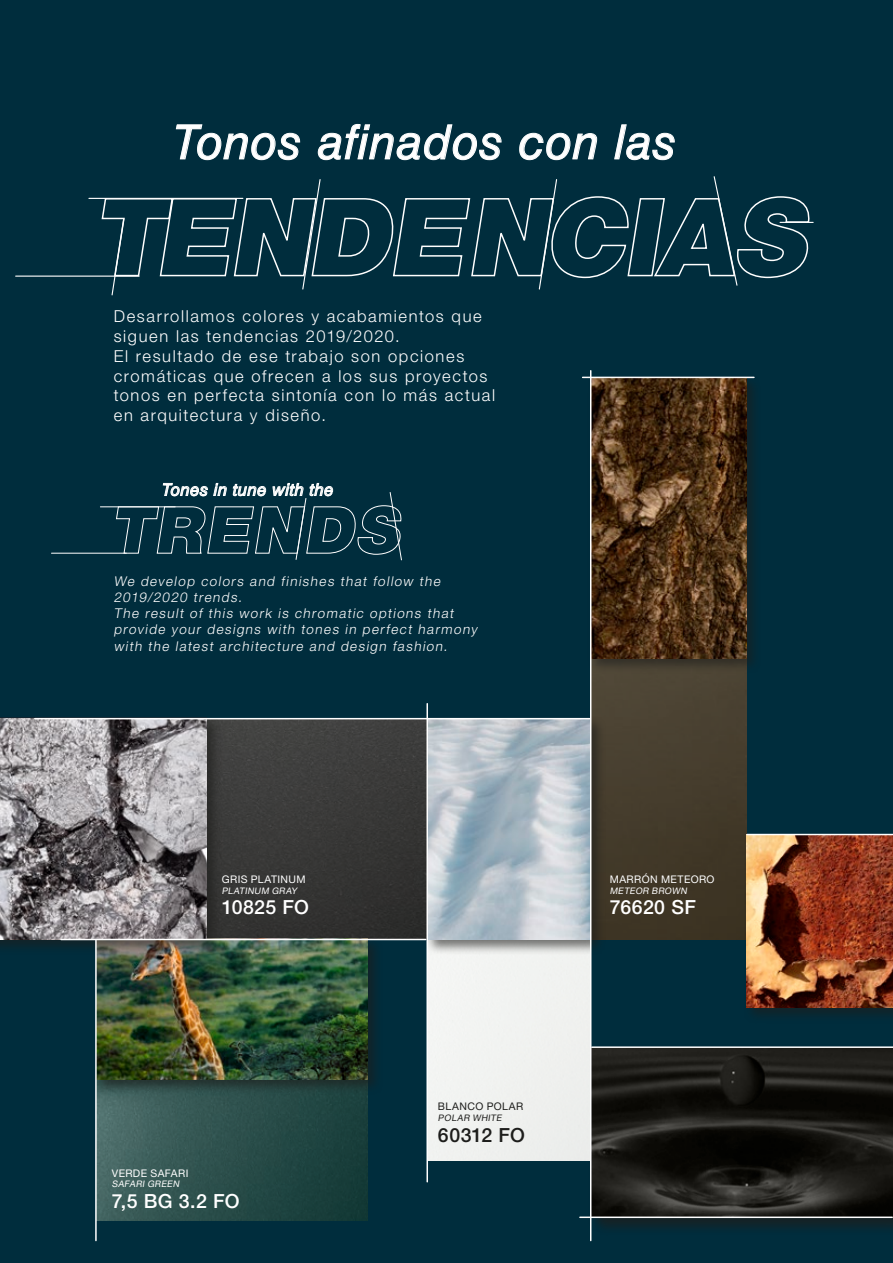
<style>
.page{position:relative;width:893px;height:1263px;background:#002d3d}
.page>*{position:absolute;margin:0;border:0;box-sizing:border-box;transform-origin:0 0}
.t1{font:italic 47.55px "Helvetica LT Std";letter-spacing:.01em;color:#fff}
.t2{font:500 19.5px "Helvetica Neue LT Pro";letter-spacing:.015em;color:#fff}
.t3{font:500 19.5px "Helvetica Neue LT Pro";letter-spacing:.005em;color:#1d1d1b}
.t4{font:italic 16.8px "Helvetica LT Std";letter-spacing:.02em;color:#fff}
.t5{font:300 16.5px/19.8px "Helvetica Neue LT Pro";letter-spacing:.095em;color:#fff}
.t6{font:italic 300 13.5px/16.2px "Helvetica Neue LT Pro";color:#fff}
.t7{font:10.5px "Helvetica Neue LT Pro";letter-spacing:.035em;color:#fff}
.t8{font:10.5px "Helvetica Neue LT Pro";letter-spacing:.035em;color:#1d1d1b}
.t9{font:italic 9px "Helvetica Neue LT Pro";color:#fff}
.t10{font:italic 9px "Helvetica Neue LT Pro";color:#1d1d1b}
</style>
<div class="page">
<svg style="left:176px;top:124px;width:124px;height:36px"></svg>
<svg style="left:318px;top:124px;width:184px;height:36px"></svg>
<svg style="left:519px;top:133px;width:78px;height:27px"></svg>
<svg style="left:614px;top:124px;width:61px;height:36px"></svg>
<img style="left:591px;top:674px;width:155px;height:266px">
<img style="left:222px;top:719px;width:202px;height:220px">
<div style="left:587px;top:374px;width:174px;height:300px;background:#1d1d1b;opacity:.6"></div>
<div style="left:743px;top:832px;width:150px;height:191px;background:#1d1d1b;opacity:.6"></div>
<img style="left:97px;top:1094px;width:271px;height:126px">
<div style="left:428px;top:955px;width:162px;height:206px;background:#f1f2f0"></div>
<div style="left:94px;top:936px;width:289px;height:158px;background:#1d1d1b;opacity:.6"></div>
<div style="left:0;top:716px;width:222px;height:239px;background:#1d1d1b;opacity:.6"></div>
<div style="left:424px;top:716px;width:182px;height:239px;background:#1d1d1b;opacity:.6"></div>
<img style="left:746px;top:834px;width:147px;height:173px">
<img style="left:97px;top:940px;width:271px;height:139px">
<svg style="left:0;top:718px;width:207px;height:221px;background:#8d898c"></svg>
<div style="left:594px;top:1049px;width:299px;height:187px;background:#1d1d1b;opacity:.75"></div>
<svg style="left:592px;top:1048px;width:301px;height:169px;background:#1c1b17"></svg>
<hr style="left:35px;top:718px;width:555px;height:1px;background:#fff">
<hr style="left:61px;top:939px;width:365px;height:1px;background:#fff">
<hr style="left:583px;top:377px;width:171px;height:1px;background:#fff">
<hr style="left:592px;top:1046px;width:301px;height:2px;background:#fff">
<hr style="left:747px;top:834px;width:146px;height:1px;background:#fff">
<hr style="left:580px;top:1216px;width:312px;height:2px;background:#fff">
<hr style="left:426px;top:704px;width:2px;height:478px;background:#fff">
<hr style="left:95px;top:940px;width:2px;height:300px;background:#fff">
<hr style="left:590px;top:371px;width:1px;height:869px;background:#fff">
<hr style="left:51px;top:553px;width:75px;height:1px;background:#fff">
<hr style="left:100px;top:506px;width:75px;height:1px;background:#fff">
<svg style="left:115px;top:483px;width:287px;height:78px"></svg>
<hr style="left:16px;top:276px;width:123px;height:1px;background:#fff">
<hr style="left:89px;top:198px;width:154px;height:1px;background:#fff">
<svg style="left:101px;top:176px;width:710px;height:120px"></svg>
<hr style="left:780px;top:222px;width:33px;height:1px;background:#fff">
<h1 class="t1" style="left:173px;top:115px;width:505px">Tonos afinados con las</h1>
<p class="t5" style="left:114px;top:306px;width:383px">Desarrollamos colores y acabamientos que siguen las tendencias 2019/2020.<br>El resultado de ese trabajo son opciones cromáticas que ofrecen a los sus proyectos tonos en perfecta sintonía con lo más actual en arquitectura y diseño.</p>
<p class="t4" style="left:162px;top:480px;width:173px">Tones in tune with the</p>
<p class="t6" style="left:114px;top:573px;width:365px">We develop colors and finishes that follow the 2019/2020 trends.<br>The result of this work is chromatic options that provide your designs with tones in perfect harmony with the latest architecture and design fashion.</p>
<p class="t7" style="left:222px;top:873px;width:85px">GRIS PLATINUM</p>
<p class="t9" style="left:222px;top:885px;width:79px">PLATINUM GRAY</p>
<p class="t2" style="left:222px;top:895px;width:89px">10825 FO</p>
<p class="t7" style="left:112px;top:1166px;width:78px">VERDE SAFARI</p>
<p class="t9" style="left:112px;top:1178px;width:71px">SAFARI GREEN</p>
<p class="t2" style="left:112px;top:1189px;width:129px">7,5 BG 3.2 FO</p>
<p class="t8" style="left:438px;top:1100px;width:87px">BLANCO POLAR</p>
<p class="t10" style="left:438px;top:1112px;width:67px">POLAR WHITE</p>
<p class="t3" style="left:438px;top:1123px;width:88px">60312 FO</p>
<p class="t7" style="left:610px;top:873px;width:106px">MARRÓN METEORO</p>
<p class="t9" style="left:610px;top:885px;width:80px">METEOR BROWN</p>
<p class="t2" style="left:610px;top:895px;width:88px">76620 SF</p>
</div>
